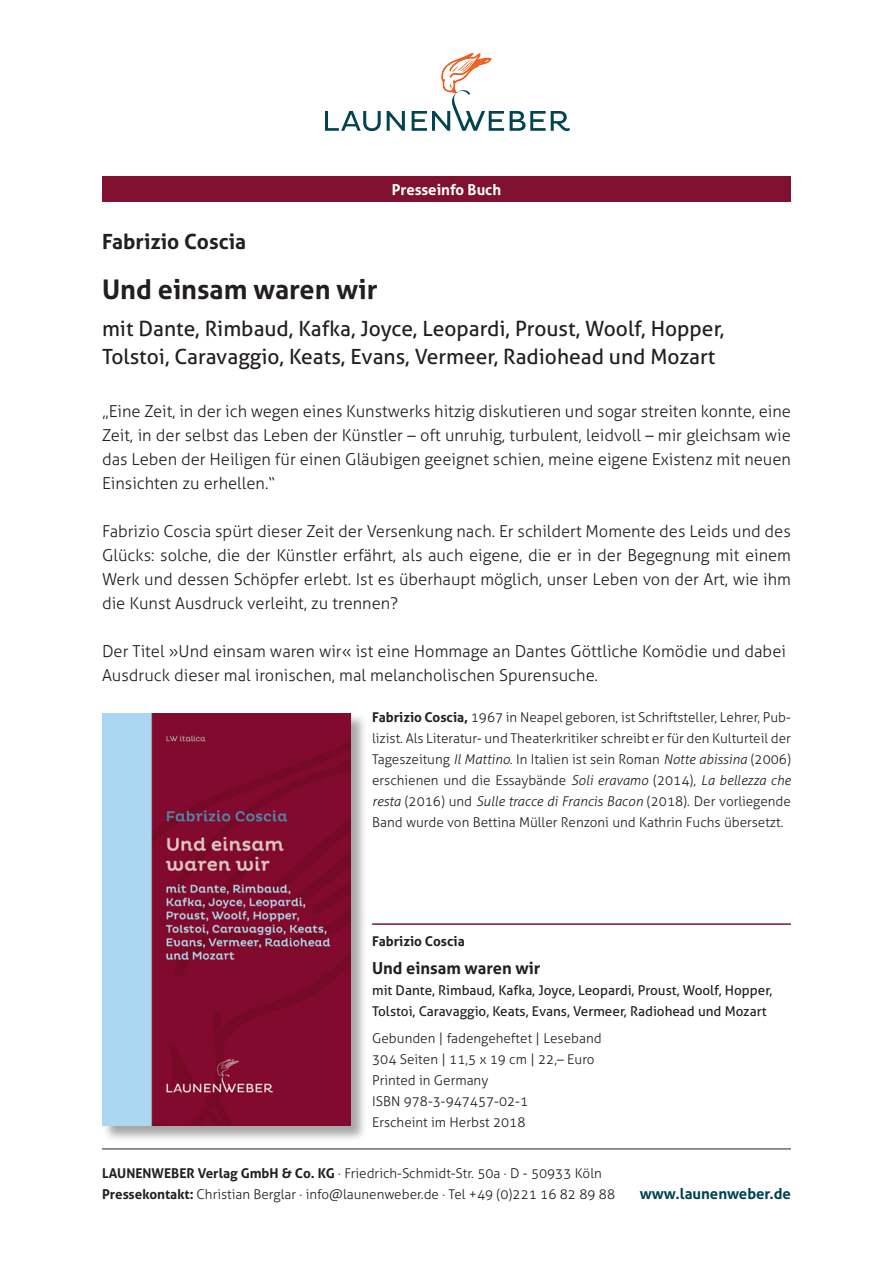
<style>
.page{position:relative;width:893px;height:1263px;background:#fff}
.page>*{position:absolute;margin:0;border:0;box-sizing:border-box;transform-origin:0 0}
.t1{font:700 27px "Aller";color:#231f20}
.t2{font:21px/28.5px "Aller";color:#231f20}
.t3{font:700 21px "Aller";color:#231f20}
.t4{font:300 16.5px/24px "Aller";color:#231f20;text-align:justify}
.t5{font:700 16.5px "Aller";color:#231f20}
.t6{font:700 15px "Aller";color:#004351}
.t7{font:700 15px "Aller";color:#fff}
.t8{font:300 13.5px/21px "Aller";color:#231f20}
.t9{font:13.5px/21px "Aller";color:#231f20}
.t10{font:700 13.5px "Aller";color:#231f20}
.s1{font-weight:700}
.s2{font-style:italic}
</style>
<div class="page">
<div style="left:102px;top:176px;width:689px;height:26px;background:#811131"></div>
<hr style="left:372px;top:923px;width:419px;height:2px;background:#811131">
<hr style="left:102px;top:1148px;width:689px;height:1px;background:#231f20">
<svg style="left:325px;top:111px;width:56px;height:20px"></svg>
<svg style="left:387px;top:111px;width:18px;height:20px"></svg>
<svg style="left:510px;top:111px;width:60px;height:20px"></svg>
<svg style="left:412px;top:53px;width:92px;height:78px"></svg>
<div style="left:102px;top:713px;width:265px;height:429px;background:#231f20;opacity:.4"></div>
<img style="left:102px;top:713px;width:249px;height:412px">
<p class="t7" style="left:392px;top:180px;width:111px">Presseinfo Buch</p>
<p class="t3" style="left:102px;top:229px;width:146px">Fabrizio Coscia</p>
<h1 class="t1" style="left:102px;top:272px;width:277px">Und einsam waren wir</h1>
<p class="t2" style="left:102px;top:314px;width:624px">mit Dante, Rimbaud, Kafka, Joyce, Leopardi, Proust, Woolf, Hopper,<br>Tolstoi, Caravaggio, Keats, Evans, Vermeer, Radiohead und Mozart</p>
<p class="t4" style="left:102px;top:399px;width:690px">„Eine Zeit, in der ich wegen eines Kunstwerks hitzig diskutieren und sogar streiten konnte, eine Zeit, in der selbst das Leben der Künstler – oft unruhig, turbulent, leidvoll – mir gleichsam wie das Leben der Heiligen für einen Gläubigen geeignet schien, meine eigene Existenz mit neuen Einsichten zu erhellen.“</p>
<p class="t4" style="left:102px;top:519px;width:690px">Fabrizio Coscia spürt dieser Zeit der Versenkung nach. Er schildert Momente des Leids und des Glücks: solche, die der Künstler erfährt, als auch eigene, die er in der Begegnung mit einem Werk und dessen Schöpfer erlebt. Ist es überhaupt möglich, unser Leben von der Art, wie ihm die Kunst Ausdruck verleiht, zu trennen?</p>
<p class="t4" style="left:102px;top:639px;width:685px">Der Titel »Und einsam waren wir« ist eine Hommage an Dantes Göttliche Komödie und dabei<br>Ausdruck dieser mal ironischen, mal melancholischen Spurensuche.</p>
<p class="t8" style="left:372px;top:707px;width:420px;text-align:justify"><span class="s1">Fabrizio Coscia,</span> 1967 in Neapel geboren, ist Schriftsteller, Lehrer, Pub&shy;lizist. Als Literatur- und Theaterkritiker schreibt er für den Kulturteil der Tageszeitung <span class="s2">Il Mattino</span>. In Italien ist sein Roman <span class="s2">Notte abissina</span> (2006) erschienen und die Essaybände <span class="s2">Soli eravamo</span> (2014), <span class="s2">La bellezza che resta</span> (2016) und <span class="s2">Sulle tracce di Francis Bacon</span> (2018). Der vorliegende Band wurde von Bettina Müller Renzoni und Kathrin Fuchs übersetzt.</p>
<p class="t10" style="left:372px;top:933px;width:94px">Fabrizio Coscia</p>
<p class="t5" style="left:372px;top:957px;width:170px">Und einsam waren wir</p>
<p class="t9" style="left:372px;top:979px;width:401px">mit Dante, Rimbaud, Kafka, Joyce, Leopardi, Proust, Woolf, Hopper,<br>Tolstoi, Caravaggio, Keats, Evans, Vermeer, Radiohead und Mozart</p>
<p class="t8" style="left:372px;top:1028px;width:231px">Gebunden | fadengeheftet | Leseband<br>304 Seiten | 11,5 x 19 cm | 22,– Euro<br>Printed in Germany<br>ISBN 978-3-947457-02-1<br>Erscheint im Herbst 2018</p>
<p class="t8" style="left:102px;top:1163px;width:515px"><span class="s1">LAUNENWEBER Verlag GmbH &amp; Co. KG</span> · Friedrich-Schmidt-Str. 50a · D - 50933 Köln<br><span class="s1">Pressekontakt:</span> Christian Berglar · info@launenweber.de · Tel +49 (0)221 16 82 89 88</p>
<p class="t6" style="left:640px;top:1185px;width:153px">www.launenweber.de</p>
</div>
